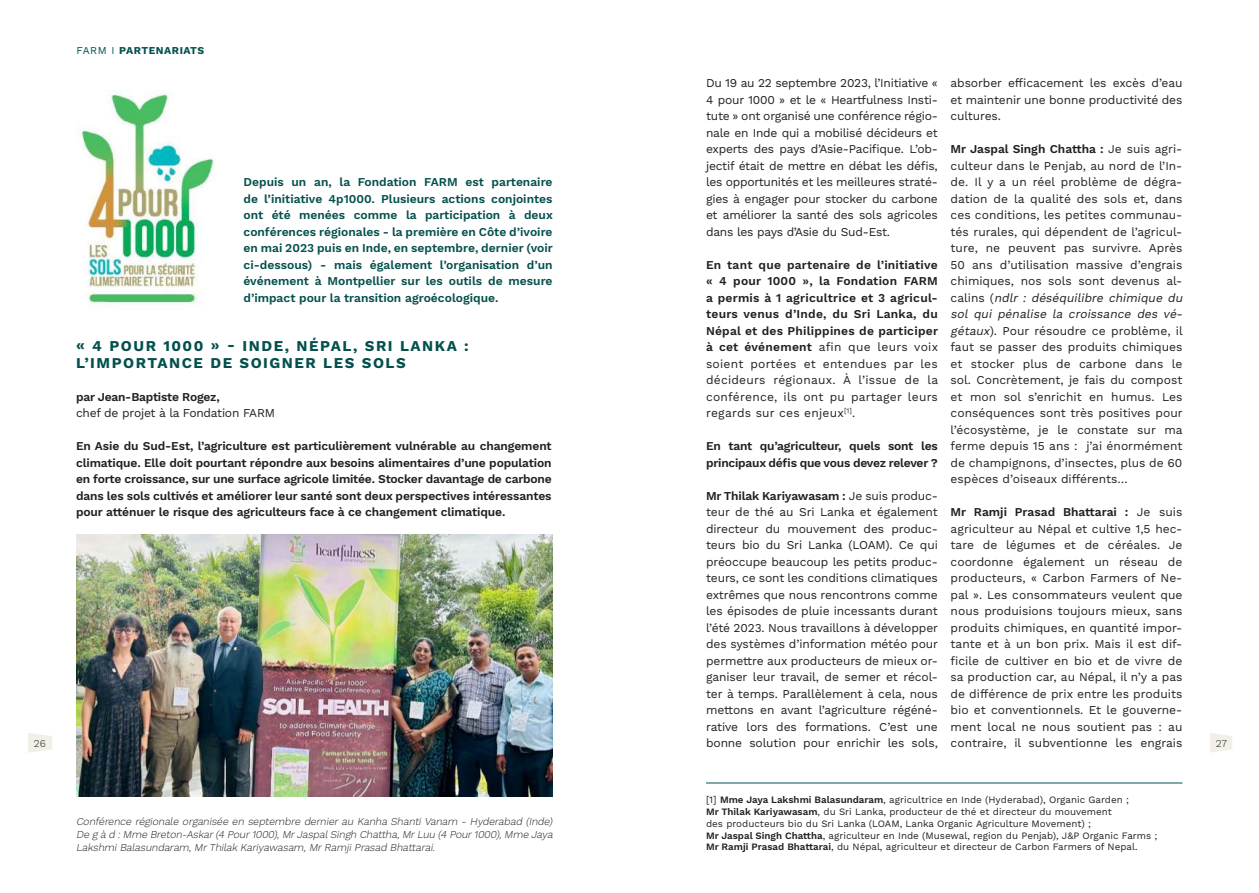
<style>
.page{position:relative;width:1259px;height:893px;background:#fff}
.page>*{position:absolute;margin:0;border:0;box-sizing:border-box;transform-origin:0 0}
.t1{font:700 15px/16.5px "Work Sans";letter-spacing:.1em;color:#04504c}
.t2{font:12px/16.5px "Work Sans";color:#231f20;text-align:justify}
.t3{font:600 12px/16.5px "Work Sans";letter-spacing:-.01em;color:#231f20;text-align:justify}
.t4{font:600 12px/16.5px "Work Sans";color:#04504c;text-align:justify}
.t5{font:12px "Work Sans";letter-spacing:-.02em;color:#231f20}
.t6{font:italic 300 10.5px/12.6px "Work Sans";color:#231f20;text-align:justify}
.t7{font:700 10.5px "Work Sans";letter-spacing:.05em;color:#04504c}
.t8{font:300 10.5px "Work Sans";color:#231f20}
.t9{font:9.75px/11.7px "Work Sans";color:#231f20}
.s1{font-weight:400}
.s2{font-weight:600}
.s3{font-style:italic}
</style>
<div class="page">
<svg style="left:28px;top:733px;width:24px;height:20px"></svg>
<svg style="left:1210px;top:733px;width:22px;height:20px"></svg>
<img style="left:81px;top:90px;width:134px;height:219px">
<img style="left:76px;top:534px;width:477px;height:262px">
<hr style="left:706px;top:783px;width:476px;height:1px;background:#04504c">
<p class="t7" style="left:77px;top:44px;width:129px"><span class="s1">FARM I</span> PARTENARIATS</p>
<p class="t2" style="left:950px;top:75px;width:233px">absorber efficacement les excès d’eau et maintenir une bonne productivité des cultures.</p>
<p class="t2" style="left:950px;top:141px;width:236px;text-align:left"><span class="s2">Mr Jaspal Singh Chattha :</span> Je suis agri&shy;culteur dans le Penjab, au nord de l’In&shy;de. Il y a un réel problème de dégra&shy;dation de la qualité des sols et, dans ces conditions, les petites communau&shy;tés rurales, qui dépendent de l’agricul&shy;ture, ne peuvent pas survivre. Après 50 ans d’utilisation massive d’engrais chimiques, nos sols sont devenus al&shy;c a l i n s ( <span class="s3">ndlr : déséquilibre chimique du sol qui pénalise la croissance des vé&shy;gétaux</span>). Pour résoudre ce problème, il faut se passer des produits chimiques et stocker plus de carbone dans le sol. Concrètement, je fais du compost et mon sol s’enrichit en humus. Les conséquences sont très positives pour l’écosystème, je le constate sur ma ferme depuis 15 ans : j’ai énormément de champignons, d’insectes, plus de 60 espèces d’oiseaux différents…</p>
<p class="t2" style="left:950px;top:504px;width:233px"><span class="s2">Mr Ramji Prasad Bhattarai :</span> Je suis agriculteur au Népal et cultive 1,5 hec&shy;tare de légumes et de céréales. Je coordonne également un réseau de producteurs, « Carbon Farmers of Ne&shy;pal ». Les consommateurs veulent que nous produisions toujours mieux, sans produits chimiques, en quantité impor&shy;tante et à un bon prix. Mais il est dif&shy;ficile de cultiver en bio et de vivre de sa production car, au Népal, il n’y a pas de différence de prix entre les produits bio et conventionnels. Et le gouverne&shy;ment local ne nous soutient pas : au contraire, il subventionne les engrais</p>
<p class="t2" style="left:706px;top:75px;width:233px">Du 19 au 22 septembre 2023, l’Initiative « 4 pour 1000 » et le « Heartfulness Insti&shy;tute » ont organisé une conférence régio&shy;nale en Inde qui a mobilisé décideurs et experts des pays d’Asie-Pacifique. L’ob&shy;jectif était de mettre en débat les défis, les opportunités et les meilleures straté&shy;gies à engager pour stocker du carbone et améliorer la santé des sols agricoles dans les pays d’Asie du Sud-Est.</p>
<p class="t3" style="left:706px;top:257px;width:234px">En tant que partenaire de l’initiative « 4 pour 1000 », la Fondation FARM a permis à 1 agricultrice et 3 agricul&shy;teurs venus d’Inde, du Sri Lanka, du Népal et des Philippines de participer à cet événement <span class="s1">afin que leurs voix soient portées et entendues par les décideurs régionaux. À l’issue de la conférence, ils ont pu partager leurs regards sur ces enjeux</span><sup>[1]</sup><span class="s1">.</span></p>
<p class="t3" style="left:706px;top:438px;width:233px">En tant qu’agriculteur, quels sont les principaux défis que vous devez relever ?</p>
<p class="t2" style="left:706px;top:488px;width:234px"><span class="s2">Mr Thilak Kariyawasam :</span> Je suis produc&shy;teur de thé au Sri Lanka et également directeur du mouvement des produc&shy;teurs bio du Sri Lanka (LOAM). Ce qui préoccupe beaucoup les petits produc&shy;teurs, ce sont les conditions climatiques extrêmes que nous rencontrons comme les épisodes de pluie incessants durant l’été 2023. Nous travaillons à développer des systèmes d’information météo pour permettre aux producteurs de mieux or&shy;ganiser leur travail, de semer et récol&shy;ter à temps. Parallèlement à cela, nous mettons en avant l’agriculture régéné&shy;rative lors des formations. C’est une bonne solution pour enrichir les sols,</p>
<p class="t4" style="left:243px;top:174px;width:311px">Depuis un an, la Fondation FARM est partenaire de l’initiative 4p1000. Plusieurs actions conjointes ont été menées comme la participation à deux conférences régionales - la première en Côte d’ivoire en mai 2023 puis en Inde, en septembre, dernier (voir ci-dessous) - mais également l’organisation d’un événement à Montpellier sur les outils de mesure d’impact pour la transition agroécologique.</p>
<p class="t1" style="left:76px;top:338px;width:394px">« 4 POUR 1000 » - INDE, NÉPAL, SRI LANKA :<br>L’IMPORTANCE DE SOIGNER LES SOLS</p>
<p class="t3" style="left:76px;top:389px;width:145px">par Jean-Baptiste Rogez,</p>
<p class="t5" style="left:76px;top:406px;width:200px">chef de projet à la Fondation FARM</p>
<p class="t3" style="left:76px;top:438px;width:477px">En Asie du Sud-Est, l’agriculture est particulièrement vulnérable au changement climatique. Elle doit pourtant répondre aux besoins alimentaires d’une population en forte croissance, sur une surface agricole limitée. Stocker davantage de carbone dans les sols cultivés et améliorer leur santé sont deux perspectives intéressantes pour atténuer le risque des agriculteurs face à ce changement climatique.</p>
<p class="t8" style="left:34px;top:737px;width:13px">26</p>
<p class="t8" style="left:1215px;top:737px;width:13px">27</p>
<p class="t6" style="left:76px;top:816px;width:480px">Conférence régionale organisée en septembre dernier au Kanha Shanti Vanam - Hyderabad (Inde)<br>De g à d :Mme Breton-Askar(4 Pour1000),MrJaspalSingh Chattha,MrLuu (4 Pour1000),Mme Jaya Lakshmi Balasundaram, MrThilak Kariyawasam, MrRamji Prasad Bhattarai.</p>
<p class="t9" style="left:706px;top:795px;width:453px">[1] <span class="s2">Mme Jaya Lakshmi Balasundaram</span>, agricultrice en Inde (Hyderabad), Organic Garden ;<br><span class="s2">Mr Thilak Kariyawasam</span>, du Sri Lanka, producteur de thé et directeur du mouvement<br>des producteurs bio du Sri Lanka (LOAM, Lanka Organic Agriculture Movement) ;<br><span class="s2">Mr Jaspal Singh Chattha</span>, agriculteur en Inde (Musewal, region du Penjab), J&amp;P Organic Farms ; <span class="s2">Mr Ramji Prasad Bhattarai</span>, du Népal, agriculteur et directeur de Carbon Farmers of Nepal.</p>
</div>
